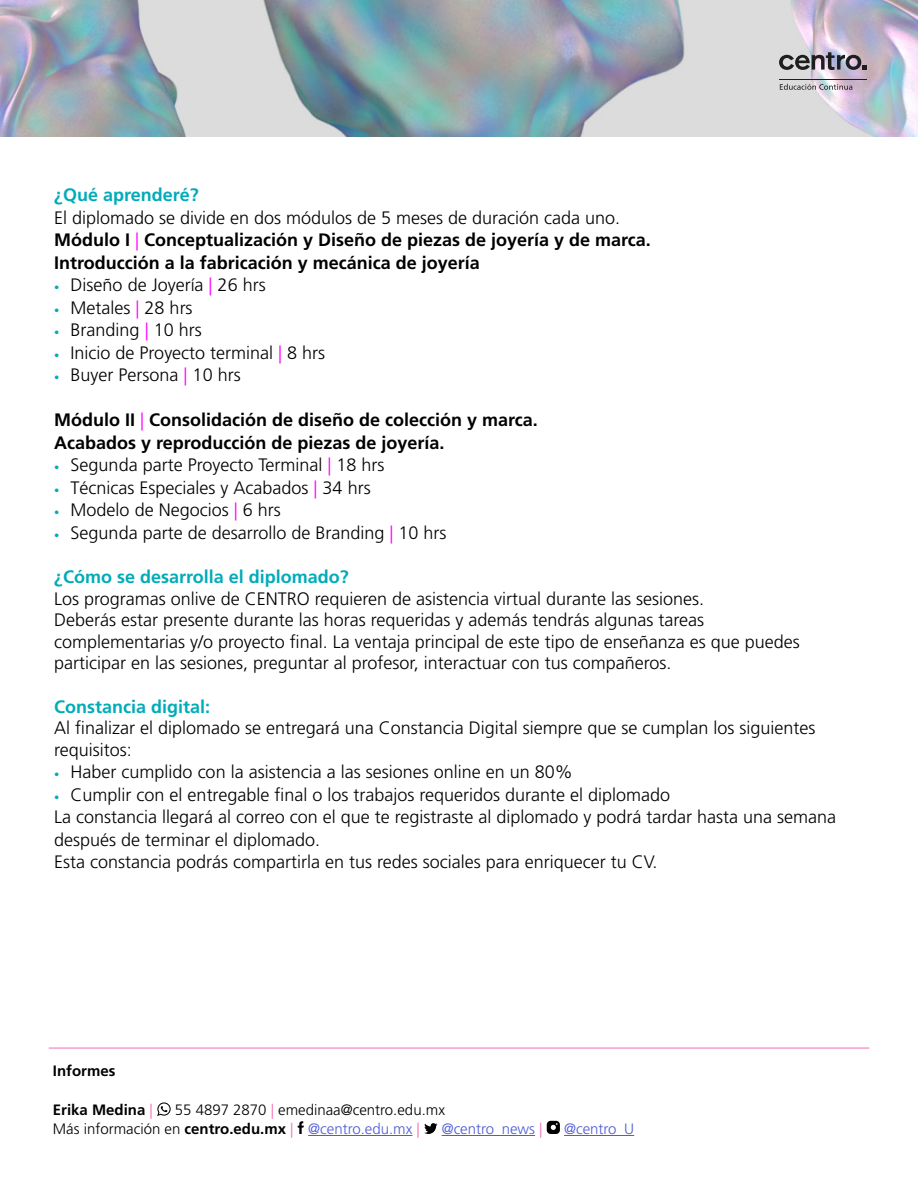
<style>
.page{position:relative;width:918px;height:1188px;background:#fff}
.page>*{position:absolute;margin:0;border:0;box-sizing:border-box;transform-origin:0 0}
.t1{font:300 18px "Frutiger";color:#000}
.t2{font:700 18px "Frutiger";color:#000}
.t3{font:700 18px "Frutiger";color:#00acb9}
.t4{font:300 15px/19.5px "Frutiger";color:#000}
.t5{font:300 15px "Frutiger";color:#4f5cd6}
.t6{font:700 15px "Frutiger";color:#000}
.s1{font-weight:300;color:#f0f}
.s2{font-size:10.5px;color:#00acb9}
.s3{color:#f0f}
.s4{font-weight:300;color:#f56cb5}
.s5{color:#f56cb5}
.s6{font-weight:700}
.s7{color:#4f5cd6}
</style>
<div class="page">
<hr style="left:49px;top:1048px;width:820px;height:1px;background:#f56cb5">
<hr style="left:308px;top:1135px;width:104px;height:1px;background:#4f5cd6">
<hr style="left:442px;top:1135px;width:93px;height:1px;background:#4f5cd6">
<hr style="left:564px;top:1135px;width:70px;height:1px;background:#4f5cd6">
<svg style="left:157px;top:1102px;width:14px;height:14px"></svg>
<svg style="left:298px;top:1121px;width:6px;height:13px"></svg>
<svg style="left:424px;top:1123px;width:14px;height:11px"></svg>
<div style="left:547px;top:1121px;width:13px;height:13px;background:#000;border-radius:4px"></div>
<svg style="left:551px;top:1123px;width:7px;height:7px"></svg>
<img style="left:0;top:0;width:918px;height:136px">
<svg style="left:780px;top:84px;width:72px;height:6px"></svg>
<hr style="left:779px;top:80px;width:88px;height:1px;background:#1e1e1e">
<svg style="left:779px;top:52px;width:88px;height:18px;background:#88848b"></svg>
<p class="t3" style="left:54px;top:185px;width:146px">¿Qué aprenderé?</p>
<p class="t1" style="left:54px;top:208px;width:568px">El diplomado se divide en dos módulos de 5 meses de duración cada uno.</p>
<p class="t2" style="left:54px;top:230px;width:598px">Módulo I <span class="s1">|</span> Conceptualización y Diseño de piezas de joyería y de marca.</p>
<p class="t2" style="left:54px;top:252px;width:427px">Introducción a la fabricación y mecánica de joyería</p>
<p class="t1" style="left:54px;top:275px;width:213px"><span class="s2">•</span> Diseño de Joyería <span class="s3">|</span> 26 hrs</p>
<p class="t1" style="left:54px;top:298px;width:140px"><span class="s2">•</span> Metales <span class="s3">|</span> 28 hrs</p>
<p class="t1" style="left:54px;top:320px;width:149px"><span class="s2">•</span> Branding <span class="s3">|</span> 10 hrs</p>
<p class="t1" style="left:54px;top:343px;width:273px"><span class="s2">•</span> Inicio de Proyecto terminal <span class="s3">|</span> 8 hrs</p>
<p class="t1" style="left:54px;top:365px;width:188px"><span class="s2">•</span> Buyer Persona <span class="s3">|</span> 10 hrs</p>
<p class="t2" style="left:54px;top:410px;width:485px">Módulo II <span class="s1">|</span> Consolidación de diseño de colección y marca.</p>
<p class="t2" style="left:54px;top:432px;width:392px">Acabados y reproducción de piezas de joyería.</p>
<p class="t1" style="left:54px;top:455px;width:332px"><span class="s2">•</span> Segunda parte Proyecto Terminal <span class="s3">|</span> 18 hrs</p>
<p class="t1" style="left:54px;top:478px;width:318px"><span class="s2">•</span> Técnicas Especiales y Acabados <span class="s3">|</span> 34 hrs</p>
<p class="t1" style="left:54px;top:500px;width:228px"><span class="s2">•</span> Modelo de Negocios <span class="s3">|</span> 6 hrs</p>
<p class="t1" style="left:54px;top:523px;width:394px"><span class="s2">•</span> Segunda parte de desarrollo de Branding <span class="s3">|</span> 10 hrs</p>
<p class="t3" style="left:54px;top:566px;width:296px">¿Cómo se desarrolla el diplomado?</p>
<p class="t1" style="left:54px;top:588px;width:652px">Los programas onlive de CENTRO requieren de asistencia virtual durante las sesiones.</p>
<p class="t1" style="left:54px;top:610px;width:652px">Deberás estar presente durante las horas requeridas y además tendrás algunas tareas</p>
<p class="t1" style="left:54px;top:631px;width:747px">complementarias y/o proyecto final. La ventaja principal de este tipo de enseñanza es que puedes</p>
<p class="t1" style="left:54px;top:653px;width:619px">participar en las sesiones, preguntar al profesor, interactuar con tus compañeros.</p>
<p class="t3" style="left:54px;top:696px;width:158px">Constancia digital:</p>
<p class="t1" style="left:54px;top:718px;width:763px">Al finalizar el diplomado se entregará una Constancia Digital siempre que se cumplan los siguientes</p>
<p class="t1" style="left:54px;top:739px;width:79px">requisitos:</p>
<p class="t1" style="left:54px;top:762px;width:520px"><span class="s2">•</span> Haber cumplido con la asistencia a las sesiones online en un 80%</p>
<p class="t1" style="left:54px;top:784px;width:617px"><span class="s2">•</span> Cumplir con el entregable final o los trabajos requeridos durante el diplomado</p>
<p class="t1" style="left:54px;top:807px;width:784px">La constancia llegará al correo con el que te registraste al diplomado y podrá tardar hasta una semana</p>
<p class="t1" style="left:54px;top:829px;width:268px">después de terminar el diplomado.</p>
<p class="t1" style="left:54px;top:852px;width:605px">Esta constancia podrás compartirla en tus redes sociales para enriquecer tu CV.</p>
<p class="t6" style="left:53px;top:1061px;width:64px">Informes</p>
<p class="t6" style="left:53px;top:1100px;width:102px">Erika Medina <span class="s4">|</span></p>
<p class="t4" style="left:53px;top:1100px;width:394px;text-indent:122px">55 4897 2870 <span class="s5">|</span> emedinaa@centro.edu.mx<br>Más información en <span class="s6">centro.edu.mx</span> <span class="s5">|</span> <span class="s7">@centro.edu.mx</span> <span class="s5">|</span></p>
<p class="t5" style="left:442px;top:1120px;width:102px">@centro_news <span class="s5">|</span></p>
<p class="t5" style="left:564px;top:1120px;width:72px">@centro_U</p>
</div>
